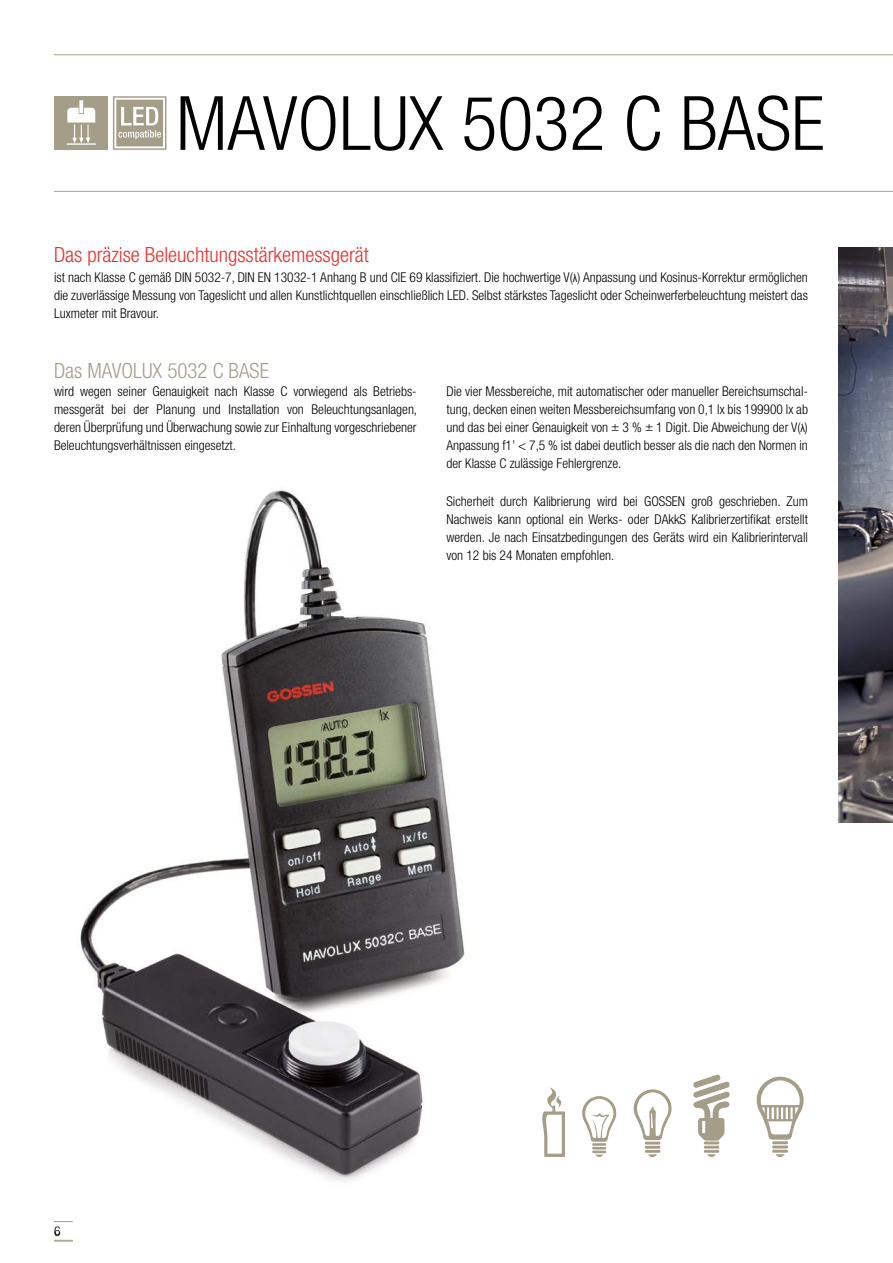
<style>
.page{position:relative;width:893px;height:1263px;background:#fff}
.page>*{position:absolute;margin:0;border:0;box-sizing:border-box;transform-origin:0 0}
.t1{font:300 condensed 75px "Helvetica Neue LT Std";color:#000}
.t2{font:300 condensed 21px "Helvetica Neue LT Std";color:#e73230}
.t3{font:300 condensed 21px "Helvetica Neue LT Std";color:#a49e89}
.t4{font:300 condensed 13.5px/18px "Helvetica Neue LT Std";color:#000;text-align:justify}
.s1{font-family:"Arial Narrow";font-weight:400;font-stretch:normal;font-size:11.25px}
</style>
<div class="page">
<hr style="left:892px;top:0;width:1px;height:1263px;background:#000">
<img style="left:54px;top:490px;width:412px;height:733px">
<div style="left:54px;top:96px;width:54px;height:54px;background:#a49e89"></div>
<svg style="left:67px;top:100px;width:29px;height:45px"></svg>
<img style="left:839px;top:247px;width:54px;height:576px">
<hr style="left:54px;top:191px;width:839px;height:1px;background:#a49e89">
<hr style="left:54px;top:54px;width:839px;height:1px;background:#a49e89">
<svg style="left:582px;top:1096px;width:35px;height:61px"></svg>
<svg style="left:633px;top:1089px;width:39px;height:68px"></svg>
<svg style="left:756px;top:1077px;width:48px;height:80px"></svg>
<svg style="left:542px;top:1087px;width:23px;height:70px"></svg>
<svg style="left:693px;top:1075px;width:37px;height:82px"></svg>
<svg style="left:54px;top:1220px;width:19px;height:2px"></svg>
<svg style="left:54px;top:1240px;width:19px;height:2px"></svg>
<svg style="left:113px;top:96px;width:53px;height:54px"></svg>
<h1 class="t1" style="left:176px;top:80px;width:650px">MAVOLUX 5032 C BASE</h1>
<h2 class="t2" style="left:54px;top:243px;width:316px">Das präzise Beleuchtungsstärkemessgerät</h2>
<p class="t4" style="left:54px;top:268px;width:755px">ist nach Klasse C gemäß DIN 5032-7, DIN EN 13032-1 Anhang B und CIE 69 klassifiziert. Die hochwertige V(<span class="s1">λ</span>) Anpassung und Kosinus-Korrektur ermöglichen die zuverlässige Messung von Tageslicht und allen Kunstlichtquellen einschließlich LED. Selbst stärkstes Tageslicht oder Scheinwerferbeleuchtung meistert das Luxmeter mit Bravour.</p>
<h2 class="t3" style="left:54px;top:359px;width:217px">Das MAVOLUX 5032 C BASE</h2>
<p class="t4" style="left:54px;top:382px;width:365px">wird wegen seiner Genauigkeit nach Klasse C vorwiegend als Betriebs&shy;messgerät bei der Planung und Installation von Beleuchtungsanlagen, deren Überprüfung und Überwachung sowie zur Einhaltung vorgeschriebener Beleuchtungsverhältnissen eingesetzt.</p>
<p class="t4" style="left:446px;top:382px;width:363px">Die vier Messbereiche, mit automatischer oder manueller Bereichsumschal&shy;tung, decken einen weiten Messbereichsumfang von 0,1 lx bis 199900 lx ab und das bei einer Genauigkeit von ± 3 % ± 1 Digit. Die Abweichung der V(<span class="s1">λ</span>)<br>Anpassung f1’ &lt; 7,5 % ist dabei deutlich besser als die nach den Normen in der Klasse C zulässige Fehlergrenze.</p>
<p class="t4" style="left:446px;top:492px;width:363px">Sicherheit durch Kalibrierung wird bei GOSSEN groß geschrieben. Zum Nachweis kann optional ein Werks- oder DAkkS Kalibrierzertifikat erstellt werden. Je nach Einsatzbedingungen des Geräts wird ein Kalibrierintervall von 12 bis 24 Monaten empfohlen.</p>
<p class="t4" style="left:54px;top:1221px;width:8px">6</p>
</div>
